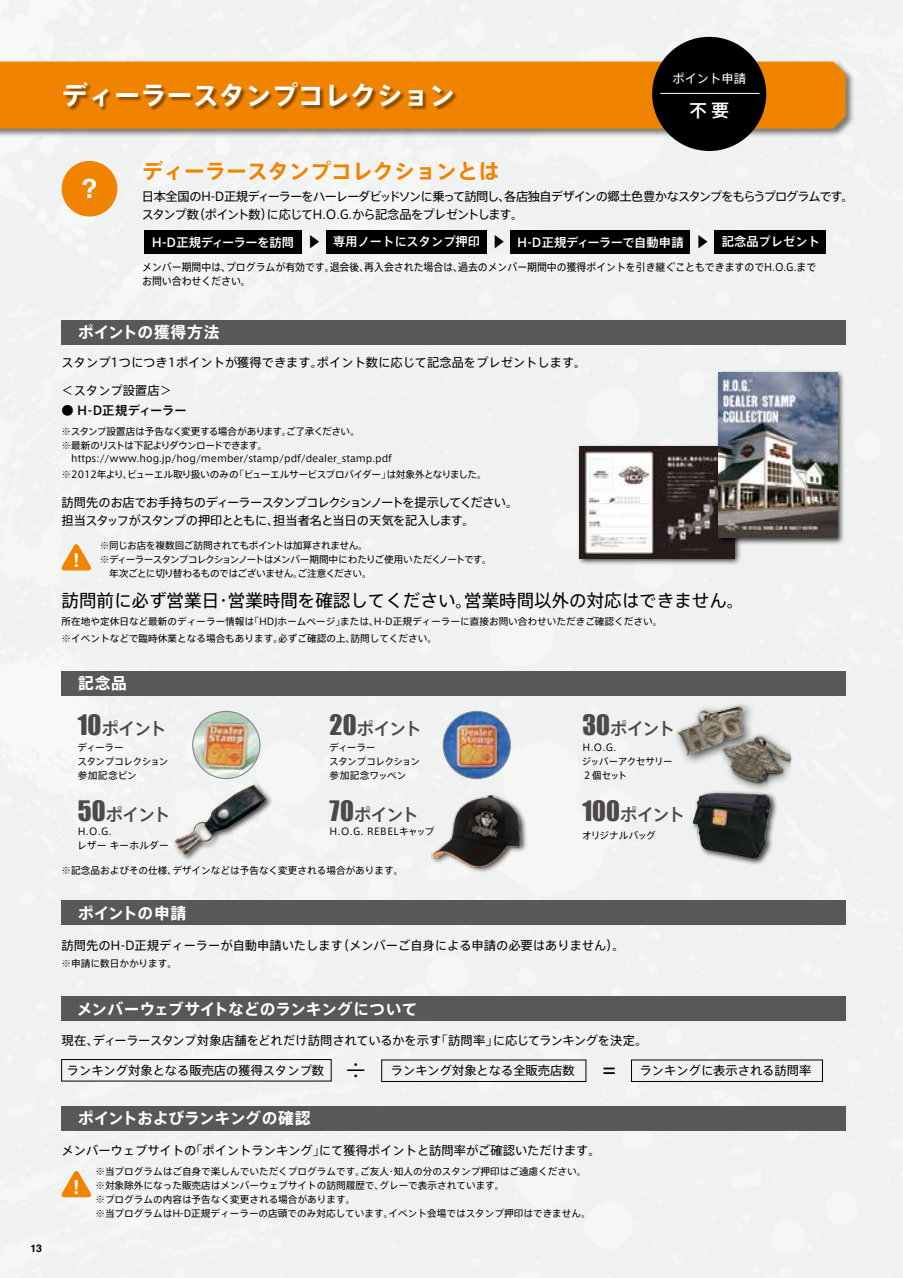
<style>
.page{position:relative;width:903px;height:1278px;background:#fff}
.page>*{position:absolute;margin:0;border:0;box-sizing:border-box;transform-origin:0 0}
.t1{font:700 26.95px "Helvetica";color:#fff}
.t2{font:700 26.25px "Axis Std";color:#fff}
.t3{font:700 21px "Axis Std";color:#f08300}
.t4{font:700 19.25px "Helvetica";color:#fff}
.t5{font:17.5px "Axis Std";color:#000}
.t6{font:500 17.5px "Axis Std";color:#fff}
.t7{font:500 17.32px "Axis Std";letter-spacing:-.085em;color:#4c4948}
.t8{font:700 15.75px "Axis Std";letter-spacing:-.01em;color:#fff}
.t9{font:700 15.75px "Axis Std";letter-spacing:.025em;color:#fff}
.t10{font:12.25px "Axis Std";color:#000}
.t11{font:12.25px/17.5px "Axis Std";letter-spacing:-.07em;color:#000}
.t12{font:12.25px/17.5px "Axis Std";letter-spacing:-.06em;color:#000}
.t13{font:500 12.25px "Axis Std";color:#fff}
.t14{font:500 12.25px "Axis Std";letter-spacing:-.01em;color:#000}
.t15{font:12.25px "Axis Std";color:#fff}
.t16{font:10.5px/14px "Axis Std";color:#000;scale:.94 1}
.t17{font:700 10.5px "Helvetica";color:#000}
.t18{font:9.62px/14px "Axis Std";color:#000}
.t19{font:9.62px/14px "Axis Std";letter-spacing:-.05em;color:#000}
.t20{font:9.62px/14px "Axis Std";letter-spacing:-.065em;color:#000}
.t21{font:9.62px/14px "Axis Std";letter-spacing:-.035em;color:#000}
.t22{font:9.62px/14px "Axis Std";letter-spacing:-.03em;color:#000}
.t23{font:9.62px/14px "Axis Std";letter-spacing:-.04em;color:#000}
.t24{font:9.62px/14px "Axis Std";letter-spacing:.03em;color:#000}
.t25{font:9.62px "Axis Std";letter-spacing:.035em;color:#000}
.t26{font:9.62px "Axis Std";letter-spacing:-.09em;color:#000}
.s1{font-family:"Koz Min Pro";font-weight:400;font-size:14px;color:#000}
.s2{font-family:"Impact";font-weight:400;font-size:25.9px}
.s3{font-size:22.75px}
</style>
<div class="page">
<div style="left:0;top:0;width:903px;height:1277px;background:#f0f1f1"></div>
<div style="left:0;top:60px;width:854px;height:78px;background:#000;opacity:.5"></div>
<div style="left:0;top:62px;width:845px;height:67px;background:#f08300"></div>
<div style="left:576px;top:444px;width:166px;height:122px;background:#000;opacity:.75"></div>
<img style="left:579px;top:447px;width:155px;height:111px">
<div style="left:144px;top:230px;width:158px;height:23px;background:#000"></div>
<div style="left:326px;top:230px;width:160px;height:23px;background:#000"></div>
<div style="left:510px;top:230px;width:180px;height:23px;background:#000"></div>
<div style="left:714px;top:230px;width:112px;height:23px;background:#000"></div>
<img style="left:193px;top:711px;width:67px;height:67px;border-radius:34px">
<div style="left:192px;top:710px;width:68px;height:69px;border:1px solid #898989;border-radius:50%"></div>
<img style="left:443px;top:711px;width:67px;height:67px;border-radius:34px">
<div style="left:442px;top:710px;width:69px;height:69px;border:1px solid #898989;border-radius:50%"></div>
<div style="left:690px;top:789px;width:89px;height:76px;background:#000;opacity:.75"></div>
<img style="left:692px;top:792px;width:79px;height:66px">
<div style="left:722px;top:735px;width:70px;height:49px;background:#000;opacity:.75"></div>
<img style="left:721px;top:723px;width:69px;height:69px">
<div style="left:676px;top:701px;width:79px;height:64px;background:#000;opacity:.75"></div>
<img style="left:676px;top:695px;width:69px;height:70px">
<div style="left:173px;top:782px;width:100px;height:79px;background:#000;opacity:.75"></div>
<img style="left:175px;top:784px;width:91px;height:71px">
<div style="left:61px;top:1059px;width:270px;height:22px;border:1px solid #000"></div>
<svg style="left:60px;top:541px;width:33px;height:29px"></svg>
<svg style="left:60px;top:1168px;width:33px;height:28px"></svg>
<div style="left:64px;top:83px;width:393px;height:29px;background:#000;opacity:.44"></div>
<div style="left:62px;top:320px;width:783px;height:24px;background:#595757"></div>
<div style="left:62px;top:671px;width:783px;height:24px;background:#595757"></div>
<div style="left:62px;top:900px;width:783px;height:25px;background:#595757"></div>
<div style="left:62px;top:995px;width:783px;height:25px;background:#595757"></div>
<div style="left:62px;top:1105px;width:783px;height:25px;background:#595757"></div>
<div style="left:62px;top:161px;width:55px;height:55px;background:#f08300;border-radius:50%"></div>
<div style="left:715px;top:369px;width:130px;height:176px;background:#000;opacity:.75"></div>
<img style="left:718px;top:372px;width:119px;height:165px">
<div style="left:430px;top:792px;width:98px;height:81px;background:#000;opacity:.75"></div>
<img style="left:429px;top:781px;width:96px;height:97px">
<div style="left:652px;top:37px;width:114px;height:114px;background:#000;border-radius:50%"></div>
<hr style="left:660px;top:93px;width:99px;height:1px;background:#fff">
<p class="t17" style="left:30px;top:1239px;width:13px">13</p>
<h2 class="t2" style="left:62px;top:75px;width:395px">ディーラースタンプコレクション</h2>
<p class="t15" style="left:672px;top:69px;width:75px">ポイント申請</p>
<h3 class="t6" style="left:689px;top:98px;width:41px">不 要</h3>
<h1 class="t1" style="left:81px;top:167px;width:18px">?</h1>
<h3 class="t3" style="left:142px;top:155px;width:359px">ディーラースタンプコレクションとは</h3>
<p class="t11" style="left:142px;top:187px;width:713px">日本全国のH-D正規ディーラーをハーレーダビッドソンに乗って訪問し、各店独自デザインの郷土色豊かなスタンプをもらうプログラムです。スタンプ数（ポイント数）に応じてH.O.G.から記念品をプレゼントします。</p>
<p class="t13" style="left:152px;top:233px;width:669px">H-D正規ディーラーを訪問 <span class="s1">▶</span> 専用ノートにスタンプ押印 <span class="s1">▶</span> H-D正規ディーラーで自動申請 <span class="s1">▶</span> 記念品プレゼント</p>
<p class="t16" style="left:142px;top:259px;width:718px">メンバー期間中は、プログラムが有効です。退会後、再入会された場合は、過去のメンバー期間中の獲得ポイントを引き継ぐこともできますのでH.O.G.までお問い合わせください。</p>
<h3 class="t9" style="left:62px;top:320px;width:159px">　ポイントの獲得方法</h3>
<p class="t10" style="left:62px;top:353px;width:526px">スタンプ1つにつき1ポイントが獲得できます。ポイント数に応じて記念品をプレゼントします。</p>
<p class="t10" style="left:62px;top:381px;width:112px">＜スタンプ設置店＞</p>
<p class="t14" style="left:62px;top:401px;width:126px">● H-D正規ディーラー</p>
<p class="t20" style="left:62px;top:424px;width:300px">※スタンプ設置店は予告なく変更する場合があります。ご了承ください。※最新のリストは下記よりダウンロードできます。</p>
<p class="t18" style="left:62px;top:449px;width:426px;line-height:15.8px">　https://www.hog.jp/hog/member/stamp/pdf/dealer_stamp.pdf<br>※2012年より、ビューエル取り扱いのみの「ビューエルサービスプロバイダー」は対象外となりました。</p>
<p class="t12" style="left:62px;top:493px;width:458px">訪問先のお店でお手持ちのディーラースタンプコレクションノートを提示してください。担当スタッフがスタンプの押印とともに、担当者名と当日の天気を記入します。</p>
<p class="t19" style="left:100px;top:537px;width:393px">※同じお店を複数回ご訪問されてもポイントは加算されません。<br>※ディーラースタンプコレクションノートはメンバー期間中にわたりご使用いただくノートです。　年次ごとに切り替わるものではございません。ご注意ください。</p>
<h3 class="t4" style="left:73px;top:544px;width:8px">!</h3>
<h3 class="t5" style="left:62px;top:587px;width:684px">訪問前に必ず営業日・営業時間を確認してください。営業時間以外の対応はできません。</h3>
<p class="t18" style="left:62px;top:613px;width:602px;line-height:16.4px">所在地や定休日など最新のディーラー情報は「HDJホームページ」または、H-D正規ディーラーに直接お問い合わせいただきご確認ください。※イベントなどで臨時休業となる場合もあります。必ずご確認の上、訪問してください。</p>
<h3 class="t8" style="left:62px;top:671px;width:67px">　記念品</h3>
<h3 class="t7" style="left:78px;top:715px;width:90px"><span class="s2">10</span>ポイント</h3>
<h3 class="t7" style="left:329px;top:715px;width:93px"><span class="s2">20</span>ポイント</h3>
<h3 class="t7" style="left:582px;top:715px;width:94px"><span class="s2">30</span>ポイント</h3>
<p class="t22" style="left:77px;top:739px;width:92px">ディーラー<br>スタンプコレクション参加記念ピン</p>
<p class="t21" style="left:329px;top:739px;width:92px">ディーラー<br>スタンプコレクション参加記念ワッペン</p>
<h3 class="t7" style="left:78px;top:801px;width:94px"><span class="s2">50</span>ポイント</h3>
<h3 class="t7" style="left:329px;top:801px;width:91px"><span class="s2">70</span>ポイント</h3>
<p class="t23" style="left:582px;top:739px;width:92px">H.O.G.<br>ジッパーアクセサリー<br>２個セット</p>
<h3 class="t7" style="left:582px;top:801px;width:104px"><span class="s2">100</span>ポイント</h3>
<p class="t24" style="left:77px;top:823px;width:93px">H.O.G.<br>レザー キーホルダー</p>
<p class="t25" style="left:329px;top:824px;width:106px">H.O.G. REBELキャップ</p>
<p class="t26" style="left:582px;top:828px;width:75px">オリジナルバッグ</p>
<p class="t18" style="left:62px;top:862px;width:343px">※記念品およびその仕様、デザインなどは予告なく変更される場合があります。</p>
<h3 class="t8" style="left:62px;top:900px;width:126px">　ポイントの申請</h3>
<p class="t10" style="left:62px;top:936px;width:564px">訪問先のH-D正規ディーラーが自動申請いたします（メンバーご自身による申請の必要はありません）。</p>
<p class="t18" style="left:62px;top:955px;width:117px">※申請に数日かかります。</p>
<h3 class="t8" style="left:62px;top:996px;width:357px">　メンバーウェブサイトなどのランキングについて</h3>
<p class="t10" style="left:62px;top:1031px;width:587px">現在、ディーラースタンプ対象店舗をどれだけ訪問されているかを示す「訪問率」に応じてランキングを決定。</p>
<p class="t10" style="left:67px;top:1061px;width:746px">ランキング対象となる販売店の獲得スタンプ数 <span class="s3">÷</span> ランキング対象となる全販売店数 <span class="s3">=</span> ランキングに表示される訪問率</p>
<h3 class="t8" style="left:62px;top:1106px;width:250px">　ポイントおよびランキングの確認</h3>
<p class="t10" style="left:62px;top:1140px;width:540px">メンバーウェブサイトの「ポイントランキング」にて獲得ポイントと訪問率がご確認いただけます。</p>
<h3 class="t4" style="left:73px;top:1170px;width:8px">!</h3>
<p class="t18" style="left:95px;top:1163px;width:497px">※当プログラムはご自身で楽しんでいただくプログラムです。ご友人・知人の分のスタンプ押印はご遠慮ください。※対象除外になった販売店はメンバーウェブサイトの訪問履歴で、グレーで表示されています。<br>※プログラムの内容は予告なく変更される場合があります。<br>※当プログラムはH-D正規ディーラーの店頭でのみ対応しています。イベント会場ではスタンプ押印はできません。</p>
</div>
